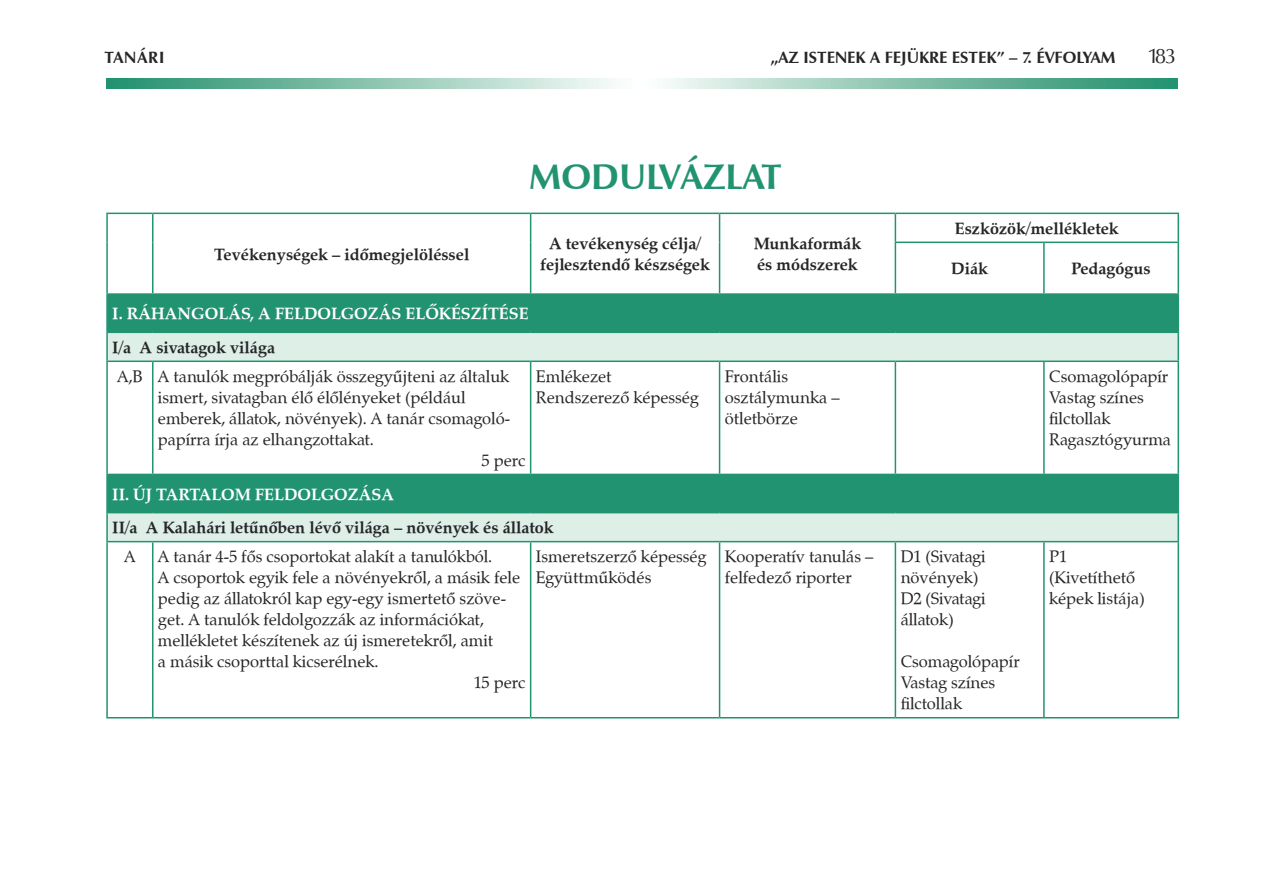
<style>
.page{position:relative;width:1263px;height:893px;background:#fff}
.page>*{position:absolute;margin:0;border:0;box-sizing:border-box;transform-origin:0 0}
.t1{font:700 36px "Zapf Humanist 601 PFL";color:#229370}
.t2{font:21px "Zapf Humanist 601 PFL";color:#262628}
.t3{font:16.5px/21px "Zapf Calligraphic 801 PFL";color:#262628}
.t4{font:700 16.5px/21px "Zapf Calligraphic 801 PFL";color:#262628}
.t5{font:700 16.5px/33.6px "Zapf Calligraphic 801 PFL";color:#fff}
.t6{font:700 16.5px "Zapf Humanist 601 PFL";color:#262628}
.s1{color:#262628}
.s2{color:#fff}
</style>
<div class="page">
<svg style="left:106px;top:78px;width:1072px;height:11px;background:#8cc4b1"></svg>
<div style="left:108px;top:295px;width:1069px;height:37px;background:#229370"></div>
<svg style="left:108px;top:333px;width:1069px;height:208px"></svg>
<hr style="left:106px;top:213px;width:47px;height:1px;background:#229370">
<hr style="left:106px;top:214px;width:2px;height:28px;background:#229370">
<hr style="left:153px;top:213px;width:378px;height:1px;background:#229370">
<svg style="left:152px;top:214px;width:1px;height:28px"></svg>
<hr style="left:531px;top:213px;width:188px;height:1px;background:#229370">
<svg style="left:530px;top:214px;width:1px;height:28px"></svg>
<hr style="left:719px;top:213px;width:176px;height:1px;background:#229370">
<svg style="left:719px;top:214px;width:1px;height:28px"></svg>
<hr style="left:895px;top:213px;width:149px;height:1px;background:#229370">
<svg style="left:895px;top:214px;width:1px;height:28px"></svg>
<hr style="left:1044px;top:213px;width:135px;height:1px;background:#229370">
<hr style="left:1177px;top:214px;width:2px;height:28px;background:#229370">
<hr style="left:106px;top:242px;width:2px;height:51px;background:#229370">
<hr style="left:152px;top:242px;width:1px;height:51px;background:#229370">
<hr style="left:530px;top:242px;width:1px;height:51px;background:#229370">
<hr style="left:719px;top:242px;width:1px;height:51px;background:#229370">
<hr style="left:895px;top:242px;width:149px;height:1px;background:#229370">
<hr style="left:895px;top:243px;width:1px;height:50px;background:#229370">
<hr style="left:1044px;top:242px;width:135px;height:1px;background:#229370">
<hr style="left:1043px;top:243px;width:2px;height:50px;background:#229370">
<hr style="left:1177px;top:243px;width:2px;height:50px;background:#229370">
<hr style="left:106px;top:293px;width:47px;height:2px;background:#229370">
<hr style="left:106px;top:295px;width:2px;height:37px;background:#229370">
<hr style="left:153px;top:293px;width:378px;height:2px;background:#229370">
<hr style="left:531px;top:293px;width:188px;height:2px;background:#229370">
<hr style="left:719px;top:293px;width:176px;height:2px;background:#229370">
<hr style="left:895px;top:293px;width:149px;height:2px;background:#229370">
<hr style="left:1044px;top:293px;width:135px;height:2px;background:#229370">
<hr style="left:1177px;top:295px;width:2px;height:37px;background:#229370">
<hr style="left:106px;top:332px;width:47px;height:1px;background:#229370">
<hr style="left:106px;top:333px;width:2px;height:28px;background:#229370">
<hr style="left:153px;top:332px;width:378px;height:1px;background:#229370">
<hr style="left:531px;top:332px;width:188px;height:1px;background:#229370">
<hr style="left:719px;top:332px;width:176px;height:1px;background:#229370">
<hr style="left:895px;top:332px;width:149px;height:1px;background:#229370">
<hr style="left:1044px;top:332px;width:135px;height:1px;background:#229370">
<hr style="left:1177px;top:333px;width:2px;height:28px;background:#229370">
<hr style="left:106px;top:361px;width:47px;height:1px;background:#229370">
<hr style="left:106px;top:362px;width:2px;height:112px;background:#229370">
<hr style="left:153px;top:361px;width:378px;height:1px;background:#229370">
<hr style="left:152px;top:362px;width:1px;height:112px;background:#229370">
<hr style="left:531px;top:361px;width:188px;height:1px;background:#229370">
<hr style="left:530px;top:362px;width:1px;height:112px;background:#229370">
<hr style="left:719px;top:361px;width:176px;height:1px;background:#229370">
<hr style="left:719px;top:362px;width:1px;height:112px;background:#229370">
<hr style="left:895px;top:361px;width:149px;height:1px;background:#229370">
<hr style="left:895px;top:362px;width:1px;height:112px;background:#229370">
<hr style="left:1044px;top:361px;width:135px;height:1px;background:#229370">
<hr style="left:1043px;top:362px;width:2px;height:112px;background:#229370">
<hr style="left:1177px;top:362px;width:2px;height:112px;background:#229370">
<hr style="left:106px;top:474px;width:47px;height:1px;background:#229370">
<hr style="left:106px;top:475px;width:2px;height:37px;background:#229370">
<hr style="left:153px;top:474px;width:378px;height:1px;background:#229370">
<hr style="left:531px;top:474px;width:188px;height:1px;background:#229370">
<hr style="left:719px;top:474px;width:176px;height:1px;background:#229370">
<hr style="left:895px;top:474px;width:149px;height:1px;background:#229370">
<hr style="left:1044px;top:474px;width:135px;height:1px;background:#229370">
<hr style="left:1177px;top:475px;width:2px;height:37px;background:#229370">
<hr style="left:106px;top:512px;width:47px;height:1px;background:#229370">
<hr style="left:106px;top:513px;width:2px;height:28px;background:#229370">
<hr style="left:153px;top:512px;width:378px;height:1px;background:#229370">
<hr style="left:531px;top:512px;width:188px;height:1px;background:#229370">
<hr style="left:719px;top:512px;width:176px;height:1px;background:#229370">
<hr style="left:895px;top:512px;width:149px;height:1px;background:#229370">
<hr style="left:1044px;top:512px;width:135px;height:1px;background:#229370">
<hr style="left:1177px;top:513px;width:2px;height:28px;background:#229370">
<hr style="left:106px;top:541px;width:47px;height:1px;background:#229370">
<hr style="left:106px;top:542px;width:2px;height:175px;background:#229370">
<hr style="left:153px;top:541px;width:378px;height:1px;background:#229370">
<hr style="left:152px;top:542px;width:1px;height:175px;background:#229370">
<hr style="left:531px;top:541px;width:188px;height:1px;background:#229370">
<hr style="left:530px;top:542px;width:1px;height:175px;background:#229370">
<hr style="left:719px;top:541px;width:176px;height:1px;background:#229370">
<hr style="left:719px;top:542px;width:1px;height:175px;background:#229370">
<hr style="left:895px;top:541px;width:149px;height:1px;background:#229370">
<hr style="left:895px;top:542px;width:1px;height:175px;background:#229370">
<hr style="left:1044px;top:541px;width:135px;height:1px;background:#229370">
<hr style="left:1043px;top:542px;width:2px;height:175px;background:#229370">
<hr style="left:1177px;top:542px;width:2px;height:175px;background:#229370">
<hr style="left:106px;top:717px;width:47px;height:1px;background:#229370">
<hr style="left:153px;top:717px;width:378px;height:1px;background:#229370">
<hr style="left:531px;top:717px;width:188px;height:1px;background:#229370">
<hr style="left:719px;top:717px;width:176px;height:1px;background:#229370">
<hr style="left:895px;top:717px;width:149px;height:1px;background:#229370">
<hr style="left:1044px;top:717px;width:135px;height:1px;background:#229370">
<p class="t6" style="left:105px;top:47px;width:61px">TANÁRI</p>
<p class="t6" style="left:770px;top:47px;width:347px">„AZ ISTENEK A FEJÜKRE ESTEK” – 7. ÉVFOLYAM</p>
<p class="t2" style="left:1147px;top:42px;width:30px">183</p>
<p class="t1" style="left:529px;top:154px;width:254px">MODULVÁZLAT</p>
<p class="t4" style="left:214px;top:243px;width:257px">Tevékenységek – időmegjelöléssel</p>
<p class="t4" style="left:540px;top:233px;width:171px;text-align:center">A tevékenység célja/ fejlesztendő készségek</p>
<p class="t4" style="left:754px;top:233px;width:109px">Munkaformák és módszerek</p>
<p class="t4" style="left:955px;top:218px;width:166px">Eszközök/mellékletek</p>
<p class="t4" style="left:951px;top:258px;width:38px">Diák</p>
<p class="t4" style="left:1072px;top:258px;width:80px">Pedagógus</p>
<p class="t5" style="left:112px;top:297px;width:418px">I. RÁHANGOLÁS, A FELDOLGOZÁS ELŐKÉSZÍTÉSE<br><span class="s1">I/a A sivatagok világa</span></p>
<p class="t3" style="left:117px;top:366px;width:394px">A,B A tanulók megpróbálják összegyûjteni az általuk</p>
<p class="t3" style="left:158px;top:387px;width:309px">ismert, sivatagban élô élôlényeket (például</p>
<p class="t3" style="left:158px;top:408px;width:354px">emberek, állatok, növények). A tanár csomagoló-</p>
<p class="t3" style="left:158px;top:429px;width:217px">papírra írja az elhangzottakat.</p>
<p class="t3" style="left:482px;top:450px;width:45px">5 perc</p>
<p class="t3" style="left:536px;top:366px;width:165px">Emlékezet<br>Rendszerezô képesség</p>
<p class="t3" style="left:725px;top:366px;width:116px">Frontális osztálymunka – ötletbörze</p>
<p class="t3" style="left:1049px;top:366px;width:123px">Csomagolópapír<br>Vastag színes filctollak<br>Ragasztógyurma</p>
<p class="t4" style="left:112px;top:477px;width:443px;line-height:33.6px"><span class="s2">II. ÚJ TARTALOM FELDOLGOZÁSA<br></span>II/a A Kalahári letûnôben lévô világa – növények és állatok</p>
<p class="t3" style="left:124px;top:546px;width:13px">A</p>
<p class="t3" style="left:158px;top:546px;width:336px">A tanár 4-5 fôs csoportokat alakít a tanulókból.</p>
<p class="t3" style="left:158px;top:567px;width:364px">A csoportok egyik fele a növényekrôl, a másik fele</p>
<p class="t3" style="left:158px;top:588px;width:350px">pedig az állatokról kap egy-egy ismertetô szöve-</p>
<p class="t3" style="left:158px;top:609px;width:327px">get. A tanulók feldolgozzák az információkat,</p>
<p class="t3" style="left:158px;top:630px;width:337px">mellékletet készítenek az új ismeretekrôl, amit</p>
<p class="t3" style="left:158px;top:651px;width:222px">a másik csoporttal kicserélnek.</p>
<p class="t3" style="left:474px;top:672px;width:53px">15 perc</p>
<p class="t3" style="left:536px;top:546px;width:172px">Ismeretszerzô képesség<br>Együttmûködés</p>
<p class="t3" style="left:725px;top:546px;width:150px">Kooperatív tanulás – felfedezô riporter</p>
<p class="t3" style="left:901px;top:546px;width:87px">D1 (Sivatagi növények)<br>D2 (Sivatagi állatok)</p>
<p class="t3" style="left:901px;top:651px;width:121px">Csomagolópapír<br>Vastag színes filctollak</p>
<p class="t3" style="left:1049px;top:546px;width:97px">P1 (Kivetíthetô képek listája)</p>
</div>
